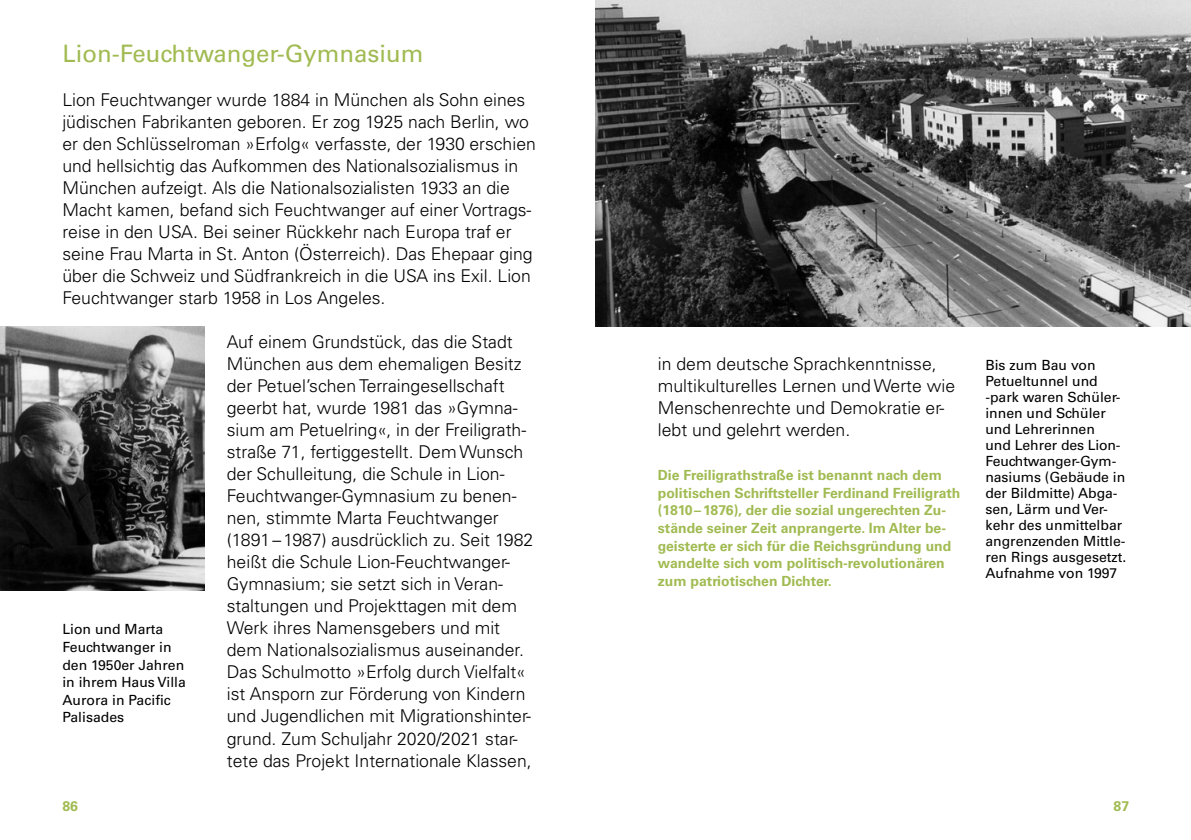
<style>
.page{position:relative;width:1191px;height:840px;background:#fff}
.page>*{position:absolute;margin:0;border:0;box-sizing:border-box;transform-origin:0 0}
.t1{font:24px "Univers LT Pro 55 Roman";color:#a1bb52}
.t2{font:300 17.6px/22px "Univers LT Pro 45";color:#000}
.t3{font:14px/16px "Univers LT Pro 55 Roman";color:#000}
.t4{font:700 14px/17.6px "Univers LT Pro 65";color:#a1bb52}
</style>
<div class="page">
<img style="left:595px;top:0;width:596px;height:326px">
<img style="left:0;top:326px;width:204px;height:264px">
<h1 class="t1" style="left:62px;top:37px;width:362px">Lion-Feuchtwanger-Gymnasium</h1>
<p class="t2" style="left:62px;top:88px;width:475px">Lion Feuchtwanger wurde 1884 in München als Sohn eines jüdischen Fabrikanten geboren. Er zog 1925 nach Berlin, wo er den Schlüsselroman »Erfolg« verfasste, der 1930 erschien und hellsichtig das Aufkommen des Nationalsozialismus in München aufzeigt. Als die Nationalsozialisten 1933 an die Macht kamen, befand sich Feuchtwanger auf einer Vortrags&shy;reise in den USA. Bei seiner Rückkehr nach Europa traf er seine Frau Marta in St. Anton (Österreich). Das Ehepaar ging über die Schweiz und Südfrankreich in die USA ins Exil. Lion Feuchtwanger starb 1958 in Los Angeles.</p>
<p class="t2" style="left:227px;top:330px;width:308px">Auf einem Grundstück, das die Stadt München aus dem ehemaligen Besitz der Petuel’schen Terraingesellschaft geerbt hat, wurde 1981 das »Gymna&shy;sium am Petuelring«, in der Freiligrath&shy;straße 71, fertiggestellt. Dem Wunsch der Schulleitung, die Schule in Lion-Feuchtwanger-Gymnasium zu benen&shy;nen, stimmte Marta Feuchtwanger (1891–1987) ausdrücklich zu. Seit 1982 heißt die Schule Lion-Feuchtwanger-Gymnasium; sie setzt sich in Veran&shy;staltungen und Projekttagen mit dem Werk ihres Namensgebers und mit dem Nationalsozialismus auseinander.<br>Das Schulmotto »Erfolg durch Vielfalt« ist Ansporn zur Förderung von Kindern und Jugendlichen mit Migrationshinter&shy;grund. Zum Schuljahr 2020/2021 star&shy;tete das Projekt Internationale Klassen,</p>
<p class="t3" style="left:62px;top:619px;width:125px;line-height:17.6px">Lion und Marta<br>Feuchtwanger in den 1950er Jahren in ihrem Haus Villa<br>Aurora in Pacific<br>Palisades</p>
<p class="t2" style="left:658px;top:352px;width:299px">in dem deutsche Sprachkenntnisse, multikulturelles Lernen und Werte wie Menschenrechte und Demokratie er&shy;lebt und gelehrt werden.</p>
<p class="t4" style="left:658px;top:465px;width:304px">Die Freiligrathstraße ist benannt nach dem politischen Schriftsteller Ferdinand Freiligrath (1810–1876), der die sozial ungerechten Zu&shy;stände seiner Zeit anprangerte. Im Alter be&shy;geisterte er sich für die Reichsgründung und wandelte sich vom politisch-revolutionären zum patriotischen Dichter.</p>
<p class="t3" style="left:985px;top:356px;width:142px">Bis zum Bau von<br>Petueltunnel und -park waren Schüler&shy;innen und Schüler und Lehrerinnen<br>und Lehrer des Lion-<br>Feuchtwanger-Gym&shy;nasiums (Gebäude in der Bildmitte) Abga&shy;sen, Lärm und Ver&shy;kehr des unmittelbar angrenzenden Mittle&shy;ren Rings ausgesetzt.<br>Aufnahme von 1997</p>
<p class="t4" style="left:62px;top:795px;width:17px">86</p>
<p class="t4" style="left:1113px;top:795px;width:17px">87</p>
</div>
